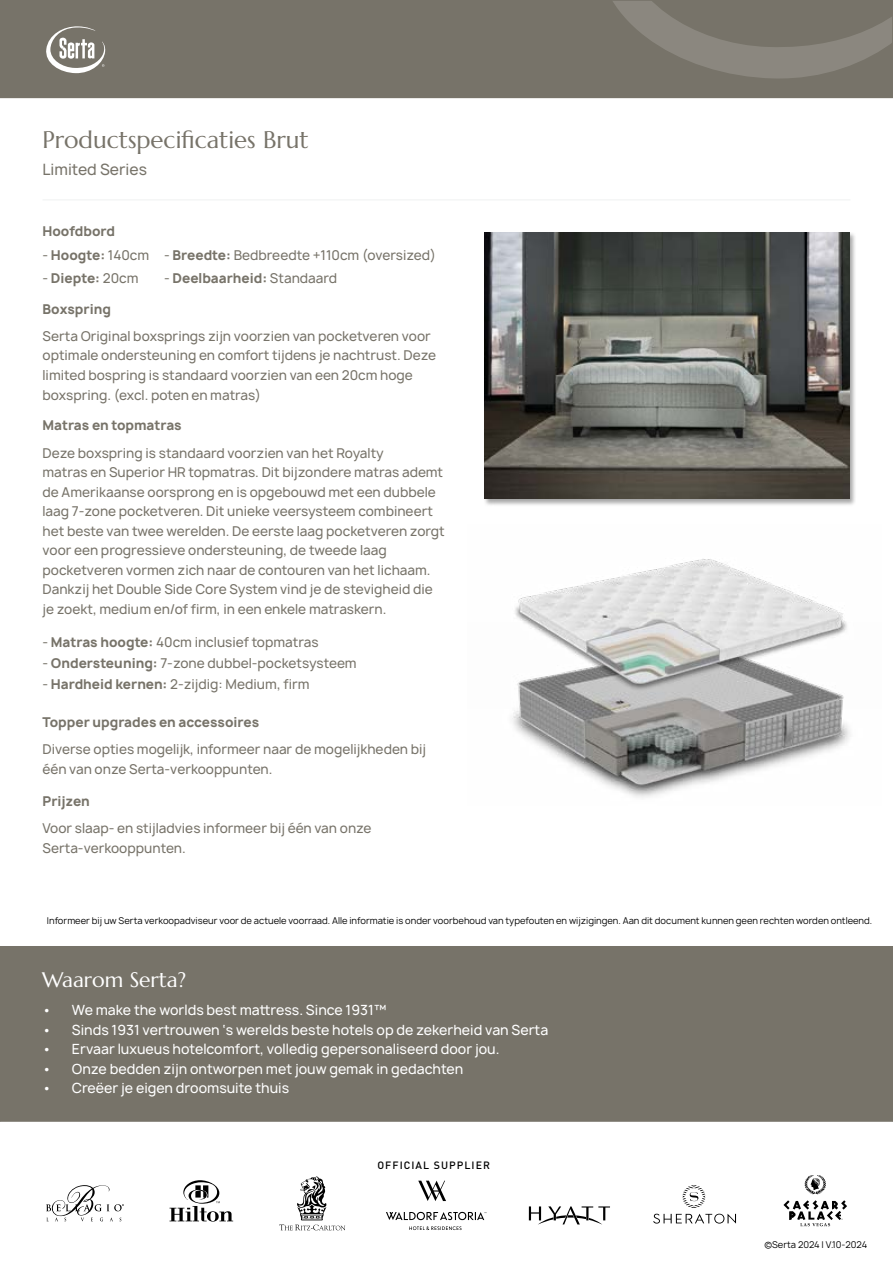
<style>
.page{position:relative;width:893px;height:1263px;background:#fff}
.page>*{position:absolute;margin:0;border:0;box-sizing:border-box;transform-origin:0 0}
.t1{font:24px "Marcellus";color:#777369}
.t2{font:21px "Marcellus";color:#fff}
.t3{font:500 15px "Manrope";color:#777369}
.t4{font:500 13.5px "Manrope";color:#fff}
.t5{font:500 13.05px/19.5px "Manrope";color:#777369}
.t6{font:800 13.05px "Manrope";color:#777369}
.t7{font:500 10.5px "DIN Pro";letter-spacing:.1em;color:#000}
.t8{font:9px "Manrope";color:#000}
.s1{font-weight:800}
.s2{font-weight:500}
</style>
<div class="page">
<div style="left:0;top:0;width:893px;height:98px;background:#777369"></div>
<svg style="left:613px;top:2px;width:278px;height:77px"></svg>
<svg style="left:46px;top:26px;width:59px;height:47px"></svg>
<hr style="left:43px;top:199px;width:807px;height:2px;background:#edf0f0">
<img style="left:512px;top:708px;width:338px;height:90px">
<img style="left:515px;top:559px;width:332px;height:149px">
<div style="left:483px;top:232px;width:374px;height:274px;background:#000;opacity:.35"></div>
<img style="left:485px;top:233px;width:365px;height:266px">
<div style="left:0;top:946px;width:893px;height:175px;background:#777369"></div>
<svg style="left:46px;top:1185px;width:78px;height:36px"></svg>
<svg style="left:170px;top:1180px;width:63px;height:41px"></svg>
<svg style="left:279px;top:1176px;width:66px;height:54px"></svg>
<svg style="left:409px;top:1226px;width:53px;height:4px"></svg>
<svg style="left:386px;top:1212px;width:100px;height:8px"></svg>
<svg style="left:418px;top:1181px;width:28px;height:20px"></svg>
<svg style="left:804px;top:1175px;width:22px;height:19px"></svg>
<svg style="left:783px;top:1200px;width:64px;height:26px"></svg>
<svg style="left:653px;top:1185px;width:83px;height:38px"></svg>
<svg style="left:529px;top:1206px;width:81px;height:18px"></svg>
<h1 class="t1" style="left:43px;top:124px;width:268px">Productspecificaties Brut</h1>
<p class="t3" style="left:43px;top:159px;width:106px">Limited Series</p>
<p class="t6" style="left:43px;top:222px;width:74px">Hoofdbord</p>
<p class="t5" style="left:43px;top:245px;width:395px">- <span class="s1">Hoogte:</span> 140cm - <span class="s1">Breedte:</span> Bedbreedte +110cm (oversized)</p>
<p class="t6" style="left:43px;top:269px;width:98px"><span class="s2">-</span> Diepte: <span class="s2">20cm</span></p>
<p class="t6" style="left:164px;top:269px;width:175px"><span class="s2">-</span> Deelbaarheid: <span class="s2">Standaard</span></p>
<p class="t6" style="left:43px;top:300px;width:70px">Boxspring</p>
<p class="t5" style="left:43px;top:326px;width:395px">Serta Original boxsprings zijn voorzien van pocketveren voor optimale ondersteuning en comfort tijdens je nachtrust. Deze limited bospring is standaard voorzien van een 20cm hoge boxspring. (excl. poten en matras)</p>
<p class="t6" style="left:43px;top:417px;width:141px">Matras en topmatras</p>
<p class="t5" style="left:43px;top:443px;width:404px">Deze boxspring is standaard voorzien van het Royalty<br>matras en Superior HR topmatras. Dit bijzondere matras ademt de Amerikaanse oorsprong en is opgebouwd met een dubbele laag 7-zone pocketveren. Dit unieke veersysteem combineert het beste van twee werelden. De eerste laag pocketveren zorgt voor een progressieve ondersteuning, de tweede laag pocketveren vormen zich naar de contouren van het lichaam.<br>Dankzij het Double Side Core System vind je de stevigheid die je zoekt, medium en/of firm, in een enkele matraskern.</p>
<p class="t5" style="left:43px;top:632px;width:278px">- <span class="s1">Matras hoogte:</span> 40cm inclusief topmatras</p>
<p class="t5" style="left:43px;top:653px;width:316px">- <span class="s1">Ondersteuning:</span> 7-zone dubbel-pocketsysteem</p>
<p class="t5" style="left:43px;top:674px;width:269px">- <span class="s1">Hardheid kernen:</span> 2-zijdig: Medium, firm</p>
<p class="t6" style="left:43px;top:713px;width:218px">Topper upgrades en accessoires</p>
<p class="t5" style="left:43px;top:740px;width:385px">Diverse opties mogelijk, informeer naar de mogelijkheden bij één van onze Serta-verkooppunten.</p>
<p class="t6" style="left:43px;top:792px;width:49px">Prijzen</p>
<p class="t5" style="left:43px;top:819px;width:331px">Voor slaap- en stijladvies informeer bij één van onze<br>Serta-verkooppunten.</p>
<p class="t8" style="left:47px;top:915px;width:827px">Informeer bij uw Serta verkoopadviseur voor de actuele voorraad. Alle informatie is onder voorbehoud van typefouten en wijzigingen. Aan dit document kunnen geen rechten worden ontleend.</p>
<h2 class="t2" style="left:42px;top:967px;width:146px">Waarom Serta?</h2>
<p class="t4" style="left:42px;top:1002px;width:346px">• We make the worlds best mattress. Since 1931™</p>
<p class="t4" style="left:42px;top:1021px;width:508px">• Sinds 1931 vertrouwen ‘s werelds beste hotels op de zekerheid van Serta</p>
<p class="t4" style="left:42px;top:1040px;width:459px">• Ervaar luxueus hotelcomfort, volledig gepersonaliseerd door jou.</p>
<p class="t4" style="left:42px;top:1060px;width:423px">• Onze bedden zijn ontworpen met jouw gemak in gedachten</p>
<p class="t4" style="left:42px;top:1079px;width:249px">• Creëer je eigen droomsuite thuis</p>
<p class="t7" style="left:377px;top:1158px;width:114px">OFFICIAL SUPPLIER</p>
<p class="t8" style="left:764px;top:1239px;width:104px">©Serta 2024 | V.10-2024</p>
</div>
